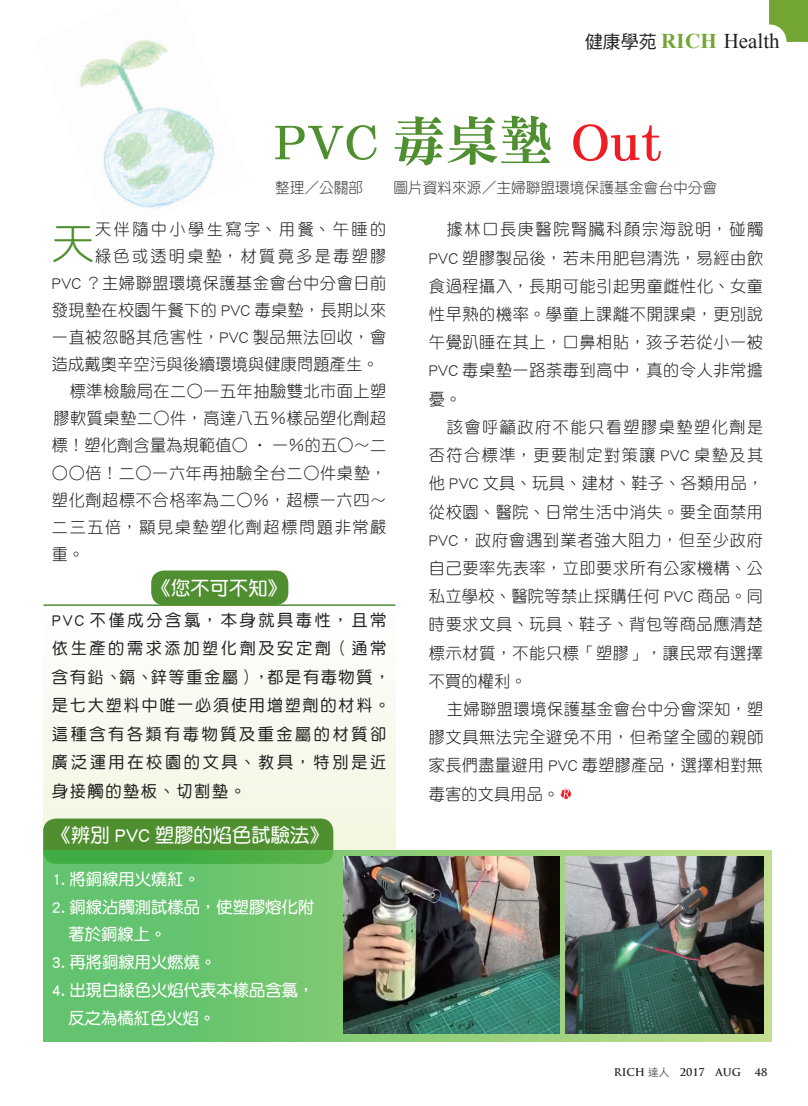
<style>
.page{position:relative;width:808px;height:1106px;background:#fff}
.page>*{position:absolute;margin:0;border:0;box-sizing:border-box;transform-origin:0 0}
.t1{font:54px "DF Ming Std W9";letter-spacing:-.005em;color:#4f8f30}
.t2{font:43.5px "DF Yuan Std W3";color:#4f8f30}
.t3{font:21px "Times New Roman";color:#231f20}
.t4{font:19.5px "DF Yuan Std W7";letter-spacing:.01em;color:#fff}
.t5{font:18px "DF Hei Std W5";color:#231f20}
.t6{font:16.5px/28.2px "DF Yuan Std W3";letter-spacing:.035em;color:#231f20;text-align:justify}
.t7{font:16.5px/28.5px "DF Yuan Std W5";letter-spacing:.155em;color:#231f20}
.t8{font:16.5px "DF Yuan Std W7";letter-spacing:.01em;color:#fff}
.t9{font:16.5px "DF Yuan Std W3";letter-spacing:.155em;color:#231f20}
.t10{font:15px "DF Yuan Std W3";color:#3e3e3f}
.t11{font:700 10.5px "Trajan Pro";color:#231f20}
.s1{font-weight:700;color:#73a532}
.s2{font-size:57px;color:#ee1d23}
.s3{font-family:"DF Hei Std W3";font-weight:400}
</style>
<div class="page">
<svg style="left:769px;top:0;width:39px;height:42px;background:#88b250"></svg>
<div style="left:43px;top:604px;width:352px;height:246px;background:linear-gradient(to right,#f9fbf1,#f8faf0)"></div>
<img style="left:80px;top:40px;width:135px;height:170px">
<div style="left:43px;top:818px;width:290px;height:45px;background:#4f8f30;border-radius:13px"></div>
<div style="left:151px;top:570px;width:137px;height:35px;background:#4f8f30;border-radius:13px"></div>
<svg style="left:43px;top:850px;width:729px;height:191px;background:#70c46f"></svg>
<img style="left:344px;top:856px;width:215px;height:178px">
<img style="left:566px;top:856px;width:197px;height:178px">
<hr style="left:43px;top:604px;width:352px;height:2px;background:#4f8f30">
<svg style="left:561px;top:788px;width:10px;height:11px"></svg>
<svg style="left:561px;top:789px;width:9px;height:9px"></svg>
<p class="t5" style="left:585px;top:32px;width:73px">健康學苑</p>
<p class="t3" style="left:661px;top:29px;width:120px"><span class="s1">RICH</span> Health</p>
<p class="t1" style="left:273px;top:111px;width:390px">PVC 毒桌墊 <span class="s2">Out</span></p>
<p class="t10" style="left:393px;top:180px;width:325px">圖片資料來源／主婦聯盟環境保護基金會台中分會</p>
<p class="t10" style="left:275px;top:180px;width:90px">整理／公關部</p>
<p class="t9" style="left:95px;top:220px;width:293px">天伴隨中小學生寫字、用餐、午睡的</p>
<p class="t2" style="left:52px;top:219px;width:44px">天</p>
<p class="t6" style="left:52px;top:243px;width:336px;line-height:27px;text-indent:43px">綠色或透明桌墊，材質竟多是毒塑膠PVC ？主婦聯盟環境保護基金會台中分會日前發現墊在校園午餐下的 PVC 毒桌墊，長期以來一直被忽略其危害性，PVC 製品無法回收，會造成戴奧辛空污與後續環境與健康問題產生。</p>
<p class="t6" style="left:52px;top:378px;width:336px;line-height:27px;text-indent:18px">標準檢驗局在二○一五年抽驗雙北市面上塑膠軟質桌墊二○件，高達八五％樣品塑化劑超標！塑化劑含量為規範值○ ․ 一％的五○～二</p>
<p class="t6" style="left:52px;top:459px;width:336px;line-height:27px">○○倍！二○一六年再抽驗全台二○件桌墊，塑化劑超標不合格率為二○％，超標一六四~二三五倍，顯見桌墊塑化劑超標問題非常嚴重。</p>
<p class="t4" style="left:152px;top:577px;width:136px">《您不可不知《</p>
<p class="t7" style="left:52px;top:605px;width:340px">PVC 不僅成分含氯，本身就具毒性，且常依生產的需求添加塑化劑及安定劑（通常含有鉛、鎘、鋅等重金屬），都是有毒物質，是七大塑料中唯一必須使用增塑劑的材料。這種含有各類有毒物質及重金屬的材質卻廣泛運用在校園的文具、教具，特別是近身接觸的墊板、切割墊。</p>
<p class="t4" style="left:52px;top:824px;width:278px">《辨別 PVC 塑膠的焰色試驗法《</p>
<p class="t8" style="left:52px;top:870px;width:149px">1. 將銅線用火燒紅。</p>
<p class="t8" style="left:52px;top:897px;width:264px">2. 銅線沾觸測試樣品，使塑膠熔化附</p>
<p class="t8" style="left:69px;top:925px;width:99px">著於銅線上。</p>
<p class="t8" style="left:52px;top:953px;width:166px">3. 再將銅線用火燃燒。</p>
<p class="t8" style="left:52px;top:981px;width:264px">4. 出現白綠色火焰代表本樣品含氯，</p>
<p class="t8" style="left:69px;top:1008px;width:148px">反之為橘紅色火焰。</p>
<p class="t6" style="left:429px;top:215px;width:336px;text-indent:18px">據林口長庚醫院腎臟科顏宗海說明，碰觸PVC 塑膠製品後，若未用肥皂清洗，易經由飲食過程攝入，長期可能引起男童雌性化、女童性早熟的機率。學童上課離不開課桌，更別說午覺趴睡在其上，口鼻相貼，孩子若從小一被PVC 毒桌墊一路荼毒到高中，真的令人非常擔憂。</p>
<p class="t6" style="left:429px;top:412px;width:336px;text-indent:18px">該會呼籲政府不能只看塑膠桌墊塑化劑是否符合標準，更要制定對策讓 PVC 桌墊及其他PVC 文具、玩具、建材、鞋子、各類用品，從校園、醫院、日常生活中消失。要全面禁用PVC，政府會遇到業者強大阻力，但至少政府自己要率先表率，立即要求所有公家機構、公私立學校、醫院等禁止採購任何 PVC 商品。同時要求文具、玩具、鞋子、背包等商品應清楚標示材質，不能只標「塑膠」，讓民眾有選擇不買的權利。</p>
<p class="t6" style="left:429px;top:694px;width:336px;text-indent:18px">主婦聯盟環境保護基金會台中分會深知，塑膠文具無法完全避免不用，但希望全國的親師家長們盡量避用 PVC 毒塑膠產品，選擇相對無毒害的文具用品。</p>
<p class="t11" style="left:614px;top:1065px;width:93px">RICH <span class="s3">達人　</span>2017</p>
<p class="t11" style="left:715px;top:1065px;width:27px">AUG</p>
<p class="t11" style="left:755px;top:1065px;width:14px">48</p>
</div>
